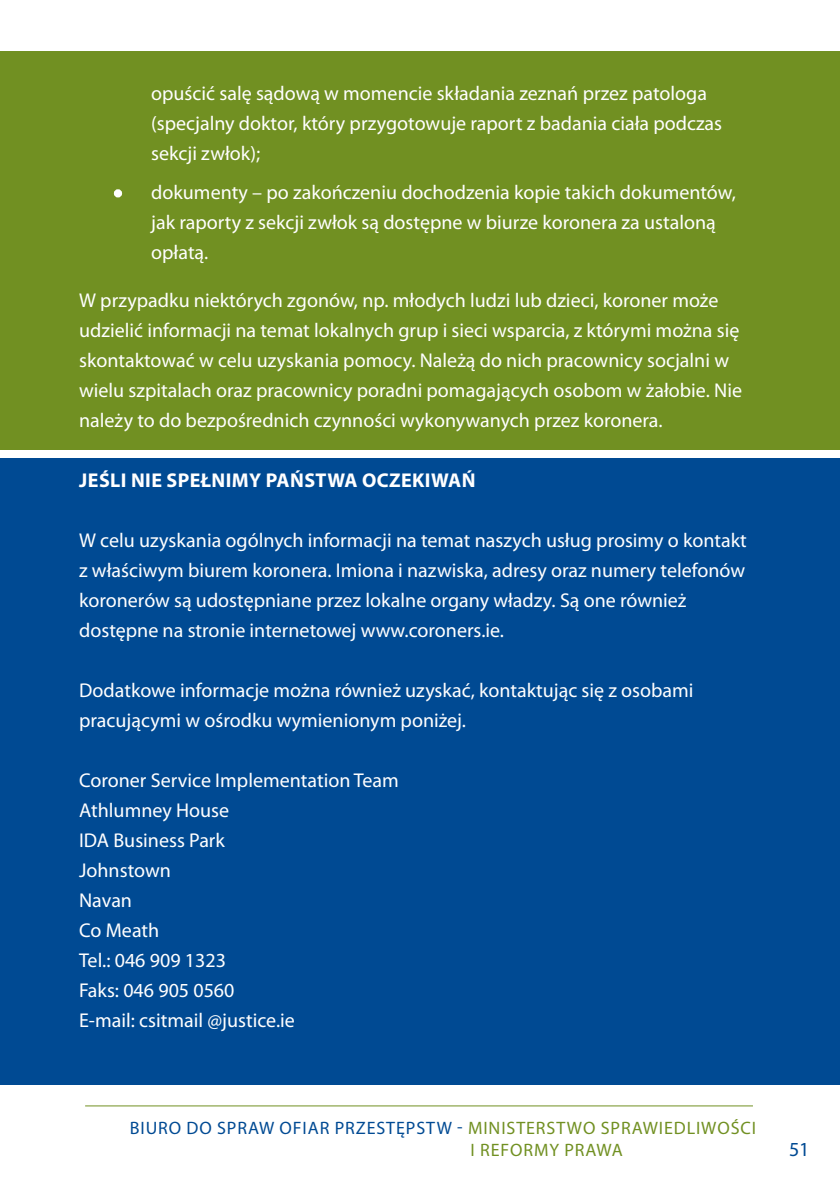
<style>
.page{position:relative;width:840px;height:1191px;background:#fff}
.page>*{position:absolute;margin:0;border:0;box-sizing:border-box;transform-origin:0 0}
.t1{font:20px/30px "Myriad Pro";color:#fff}
.t2{font:700 20px "Myriad Pro";letter-spacing:.02em;color:#fff}
.t3{font:20px "Myriad Pro";color:#004a93}
.t4{font:18px "Myriad Pro";letter-spacing:.05em;color:#004a93}
.t5{font:18px "Myriad Pro";letter-spacing:.05em;color:#719022}
.s1{color:#719022}
</style>
<div class="page">
<hr style="left:85px;top:1105px;width:667px;height:1px;background:#719022">
<div style="left:0;top:51px;width:839px;height:398px;background:#719022"></div>
<div style="left:0;top:458px;width:839px;height:626px;background:#004a93"></div>
<div style="left:114px;top:189px;width:8px;height:8px;border:4px solid #fff;border-radius:50%"></div>
<p class="t1" style="left:151px;top:78px;width:572px">opuścić salę sądową w momencie składania zeznań przez patologa (specjalny doktor, który przygotowuje raport z badania ciała podczas sekcji zwłok);</p>
<p class="t1" style="left:151px;top:177px;width:586px;text-indent:-36px">• dokumenty – po zakończeniu dochodzenia kopie takich dokumentów, jak raporty z sekcji zwłok są dostępne w biurze koronera za ustaloną opłatą.</p>
<p class="t1" style="left:79px;top:285px;width:664px">W przypadku niektórych zgonów, np. młodych ludzi lub dzieci, koroner może udzielić informacji na temat lokalnych grup i sieci wsparcia, z którymi można się skontaktować w celu uzyskania pomocy. Należą do nich pracownicy socjalni w wielu szpitalach oraz pracownicy poradni pomagających osobom w żałobie. Nie należy to do bezpośrednich czynności wykonywanych przez koronera.</p>
<p class="t2" style="left:79px;top:467px;width:397px">JEŚLI NIE SPEŁNIMY PAŃSTWA OCZEKIWAŃ</p>
<p class="t1" style="left:79px;top:525px;width:668px">W celu uzyskania ogólnych informacji na temat naszych usług prosimy o kontakt z właściwym biurem koronera. Imiona i nazwiska, adresy oraz numery telefonów koronerów są udostępniane przez lokalne organy władzy. Są one również dostępne na stronie internetowej www.coroners.ie.</p>
<p class="t1" style="left:79px;top:675px;width:615px">Dodatkowe informacje można również uzyskać, kontaktując się z osobami pracującymi w ośrodku wymienionym poniżej.</p>
<p class="t1" style="left:79px;top:765px;width:321px">Coroner Service Implementation Team<br>Athlumney House<br>IDA Business Park<br>Johnstown<br>Navan<br>Co Meath<br>Tel.: 046 909 1323<br>Faks: 046 905 0560<br>E-mail: csitmail @justice.ie</p>
<p class="t4" style="left:130px;top:1116px;width:365px">BIURO DO SPRAW OFIAR PRZESTĘPSTW - <span class="s1">Ministerstwo</span></p>
<p class="t5" style="left:600px;top:1116px;width:22px">Sprawiedliwo</p>
<p class="t5" style="left:730px;top:1116px;width:24px">ści</p>
<p class="t5" style="left:470px;top:1138px;width:33px">i Reform</p>
<p class="t5" style="left:549px;top:1138px;width:38px">y Prawa</p>
<p class="t3" style="left:788px;top:1136px;width:22px">51</p>
</div>
